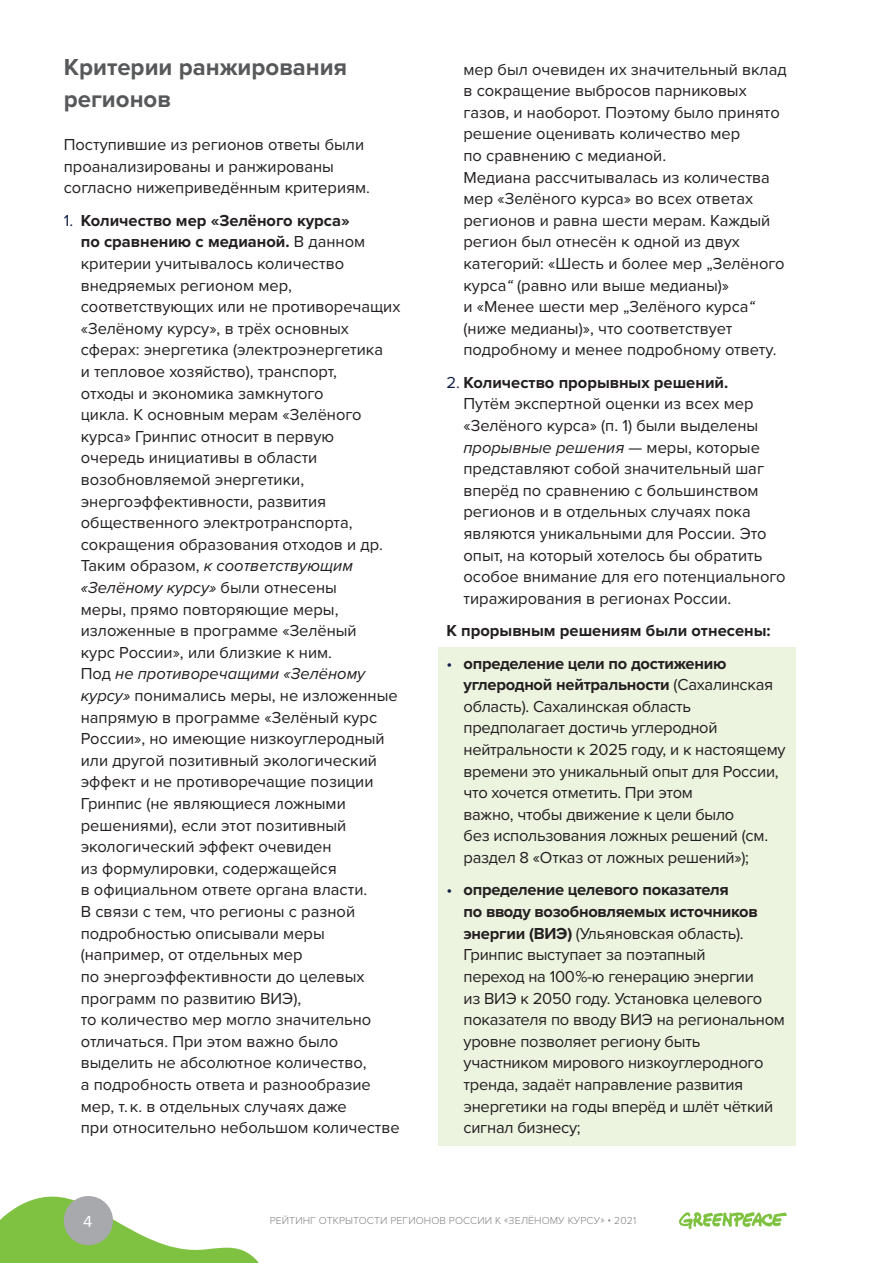
<style>
.page{position:relative;width:893px;height:1263px;background:#fff}
.page>*{position:absolute;margin:0;border:0;box-sizing:border-box;transform-origin:0 0}
.header_2_2{font:700 24px/32.4px "Proxima Nova";color:#57585a}
.main{font:16.5px/21.6px "Proxima Nova";color:#231f20}
.main-2{font:700 16.5px "Proxima Nova";color:#231f20}
.t1{font:16.5px "Proxima Nova";color:#fff}
.t2{font:300 10.5px "Proxima Nova";letter-spacing:.01em;color:#808285}
.s1{color:#101f46}
.s2{font-weight:700}
.s3{font-style:italic}
</style>
<div class="page">
<div style="left:438px;top:647px;width:357px;height:228px;background:#ecf4e0"></div>
<div style="left:438px;top:874px;width:357px;height:271px;background:#ecf4e0"></div>
<svg style="left:0;top:1196px;width:259px;height:67px"></svg>
<div style="left:64px;top:1196px;width:49px;height:49px;background:#a8a9ad;border-radius:50%"></div>
<svg style="left:679px;top:1212px;width:108px;height:17px"></svg>
<p class="header_2_2" style="left:64px;top:50px;width:285px">Критерии ранжирования регионов</p>
<p class="main" style="left:64px;top:133px;width:308px">Поступившие из регионов ответы были проанализированы и ранжированы согласно нижеприведённым критериям.</p>
<p class="main" style="left:81px;top:209px;width:321px;text-indent:-17px"><span class="s1">1.</span> <span class="s2">Количество мер «Зелёного курса»<br>по сравнению с медианой.</span> В данном критерии учитывалось количество внедряемых регионом мер, соответствующих или не противоречащих «Зелёному курсу», в трёх основных сферах: энергетика (электроэнергетика<br>и тепловое хозяйство), транспорт,<br>отходы и экономика замкнутого<br>цикла. К основным мерам «Зелёного курса» Гринпис относит в первую очередь инициативы в области возобновляемой энергетики, энергоэффективности, развития общественного электротранспорта, сокращения образования отходов и др.<br>Таким образом, <span class="s3">к соответствующим «Зелёному курсу»</span> были отнесены<br>меры, прямо повторяющие меры, изложенные в программе «Зелёный<br>курс России», или близкие к ним.<br>Под <span class="s3">не противоречащими «Зелёному курсу»</span> понимались меры, не изложенные напрямую в программе «Зелёный курс России», но имеющие низкоуглеродный или другой позитивный экологический эффект и не противоречащие позиции Гринпис (не являющиеся ложными решениями), если этот позитивный экологический эффект очевиден<br>из формулировки, содержащейся<br>в официальном ответе органа власти.<br>В связи с тем, что регионы с разной подробностью описывали меры (например, от отдельных мер<br>по энергоэффективности до целевых программ по развитию ВИЭ),<br>то количество мер могло значительно отличаться. При этом важно было выделить не абсолютное количество,<br>а подробность ответа и разнообразие мер, т. к. в отдельных случаях даже<br>при относительно небольшом количестве</p>
<p class="main" style="left:463px;top:58px;width:325px">мер был очевиден их значительный вклад в сокращение выбросов парниковых газов, и наоборот. Поэтому было принято решение оценивать количество мер<br>по сравнению с медианой.<br>Медиана рассчитывалась из количества мер «Зелёного курса» во всех ответах регионов и равна шести мерам. Каждый регион был отнесён к одной из двух категорий: «Шесть и более мер „Зелёного курса<span class="s3">“</span> (равно или выше медианы)»<br>и «Менее шести мер „Зелёного курса<span class="s3">“ </span>(ниже медианы)», что соответствует подробному и менее подробному ответу.</p>
<p class="main" style="left:463px;top:371px;width:324px;text-indent:-17px"><span class="s1">2.</span> <span class="s2">Количество прорывных решений.<br></span>Путём экспертной оценки из всех мер «Зелёного курса» (п. 1) были выделены <span class="s3">прорывные решения</span> — меры, которые представляют собой значительный шаг вперёд по сравнению с большинством регионов и в отдельных случаях пока являются уникальными для России. Это опыт, на который хотелось бы обратить особое внимание для его потенциального тиражирования в регионах России.</p>
<p class="main-2" style="left:446px;top:618px;width:326px">К прорывным решениям были отнесены:</p>
<p class="main" style="left:463px;top:652px;width:324px;text-indent:-17px"><span class="s1">•</span> <span class="s2">определение цели по достижению углеродной нейтральности</span> (Сахалинская область). Сахалинская область предполагает достичь углеродной нейтральности к 2025 году, и к настоящему времени это уникальный опыт для России, что хочется отметить. При этом<br>важно, чтобы движение к цели было<br>без использования ложных решений (см. раздел 8 «Отказ от ложных решений»);</p>
<p class="main" style="left:463px;top:878px;width:323px;text-indent:-17px"><span class="s1">•</span> <span class="s2">определение целевого показателя<br>по вводу возобновляемых источников энергии (ВИЭ)</span> (Ульяновская область).<br>Гринпис выступает за поэтапный<br>переход на 100 %-ю генерацию энергии<br>из ВИЭ к 2050 году. Установка целевого показателя по вводу ВИЭ на региональном уровне позволяет региону быть участником мирового низкоуглеродного тренда, задаёт направление развития энергетики на годы вперёд и шлёт чёткий сигнал бизнесу;</p>
<p class="t1" style="left:83px;top:1209px;width:11px">4</p>
<p class="t2" style="left:270px;top:1214px;width:368px">РЕЙТИНГ ОТКРЫТОСТИ РЕГИОНОВ РОССИИ К «ЗЕЛЁНОМУ КУРСУ» • 2021</p>
</div>
